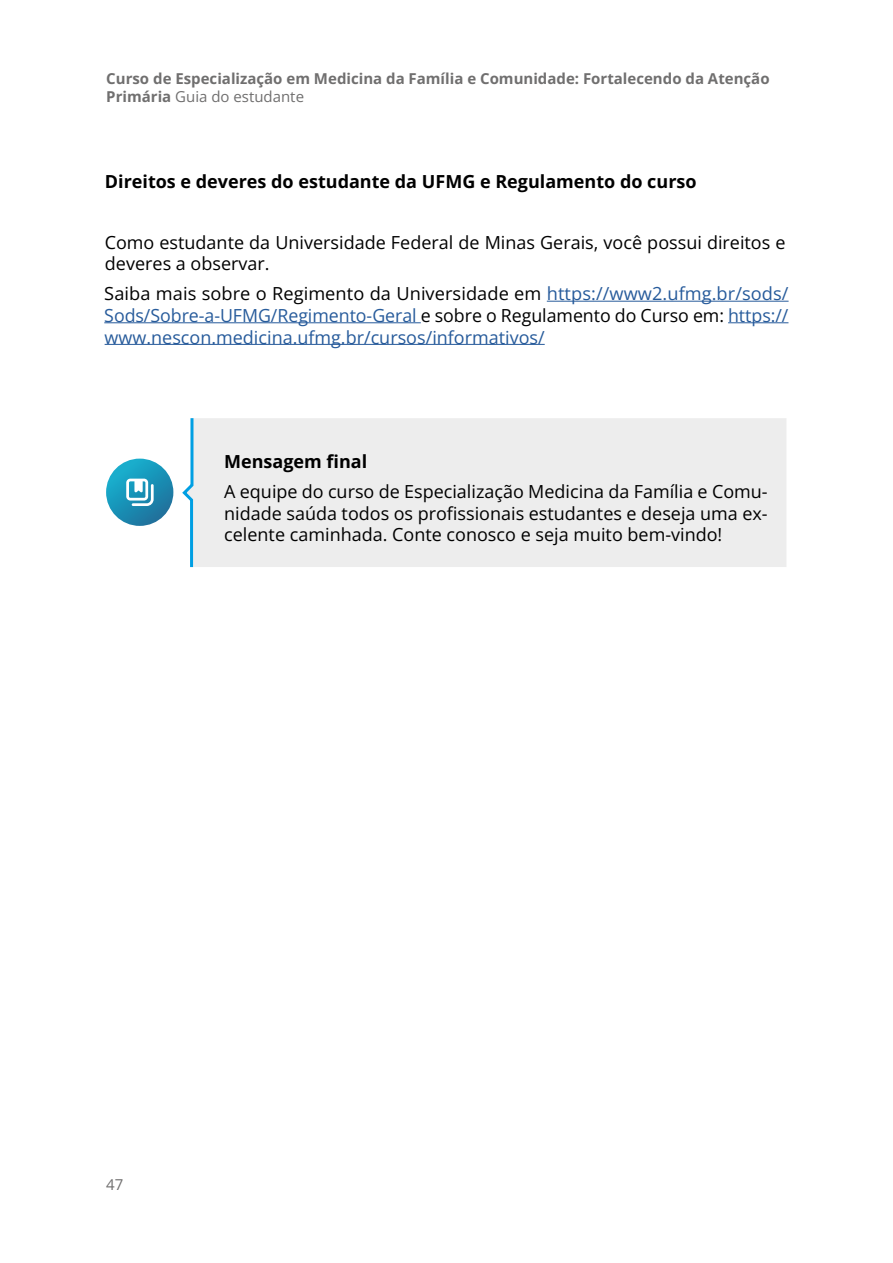
<style>
.page{position:relative;width:893px;height:1263px;background:#fff}
.page>*{position:absolute;margin:0;border:0;box-sizing:border-box;transform-origin:0 0}
.t1{font:18px/21.6px "Open Sans";color:#000}
.t2{font:18px/21.6px "Open Sans";color:#275b9b;text-align:justify}
.t3{font:700 18px "Open Sans";color:#000}
.t4{font:700 15px/18px "Open Sans";color:#706f6f}
.t5{font:15px "Open Sans";color:#706f6f}
.s1{font-weight:400}
.s2{color:#000}
</style>
<div class="page">
<hr style="left:547px;top:301px;width:242px;height:1px;background:#275b9b">
<hr style="left:104px;top:322px;width:317px;height:1px;background:#275b9b">
<hr style="left:728px;top:322px;width:60px;height:1px;background:#275b9b">
<hr style="left:105px;top:344px;width:440px;height:1px;background:#275b9b">
<svg style="left:106px;top:459px;width:67px;height:67px;background:#1c92b6"></svg>
<div style="left:195px;top:418px;width:591px;height:149px;background:#ededed"></div>
<svg style="left:182px;top:418px;width:13px;height:150px"></svg>
<svg style="left:126px;top:479px;width:28px;height:27px"></svg>
<p class="t4" style="left:106px;top:69px;width:665px">Curso de Especialização em Medicina da Família e Comunidade: Fortalecendo da Atenção<br>Primária <span class="s1">Guia do estudante</span></p>
<p class="t3" style="left:105px;top:169px;width:593px">Direitos e deveres do estudante da UFMG e Regulamento do curso</p>
<p class="t1" style="left:105px;top:231px;width:682px">Como estudante da Universidade Federal de Minas Gerais, você possui direitos e deveres a observar.</p>
<p class="t2" style="left:104px;top:282px;width:686px"><span class="s2">Saiba mais sobre o Regimento da Universidade em</span> https://www2.ufmg.br/sods/ Sods/Sobre-a-UFMG/Regimento-Geral <span class="s2">e sobre o Regulamento do Curso em:</span> https:// www.nescon.medicina.ufmg.br/cursos/informativos/</p>
<p class="t3" style="left:224px;top:449px;width:145px">Mensagem final</p>
<p class="t1" style="left:224px;top:480px;width:545px;text-align:justify">A equipe do curso de Especialização Medicina da Família e Comu&shy;nidade saúda todos os profissionais estudantes e deseja uma ex&shy;celente caminhada. Conte conosco e seja muito bem-vindo!</p>
<p class="t5" style="left:106px;top:1175px;width:19px">47</p>
</div>
